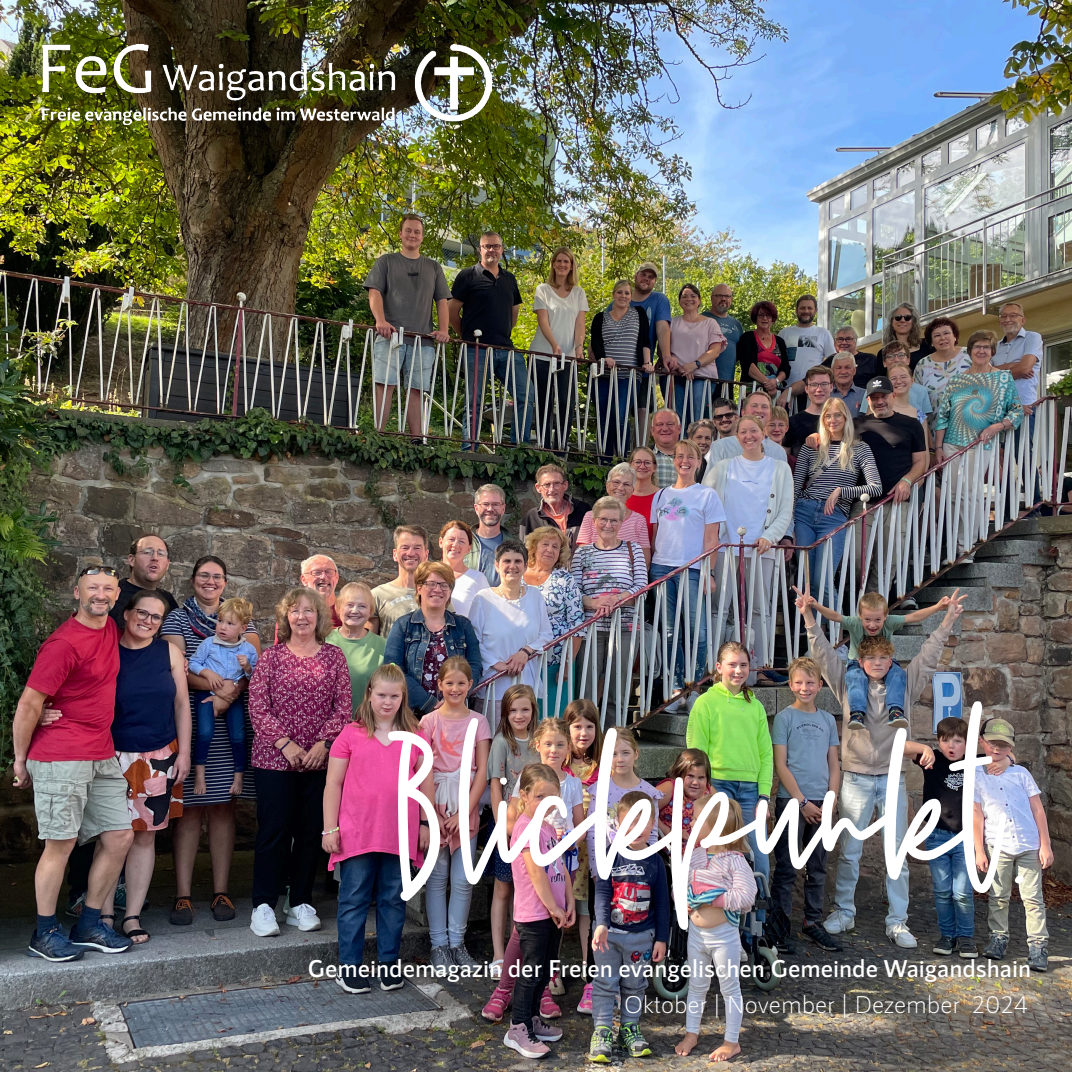
<style>
.page{position:relative;width:1072px;height:1072px;background:#fff}
.page>*{position:absolute;margin:0;border:0;box-sizing:border-box;transform-origin:0 0}
.t1{font:218.75px "Shoelace Scrawl";color:#fff}
.t2{font:600 24.5px "RNS Sanz";color:#fff}
.t3{font:300 24.5px "RNS Sanz";color:#fff}
</style>
<div class="page">
<img style="left:0;top:0;width:1071px;height:1071px">
<img style="left:42px;top:44px;width:449px;height:81px">
<p class="t1" style="left:381px;top:677px;width:653px">Blickpunkt.</p>
<p class="t2" style="left:307px;top:954px;width:725px">Gemeindemagazin der Freien evangelischen Gemeinde Waigandshain</p>
<p class="t3" style="left:624px;top:990px;width:406px">Oktober | November | Dezember 2024</p>
</div>
